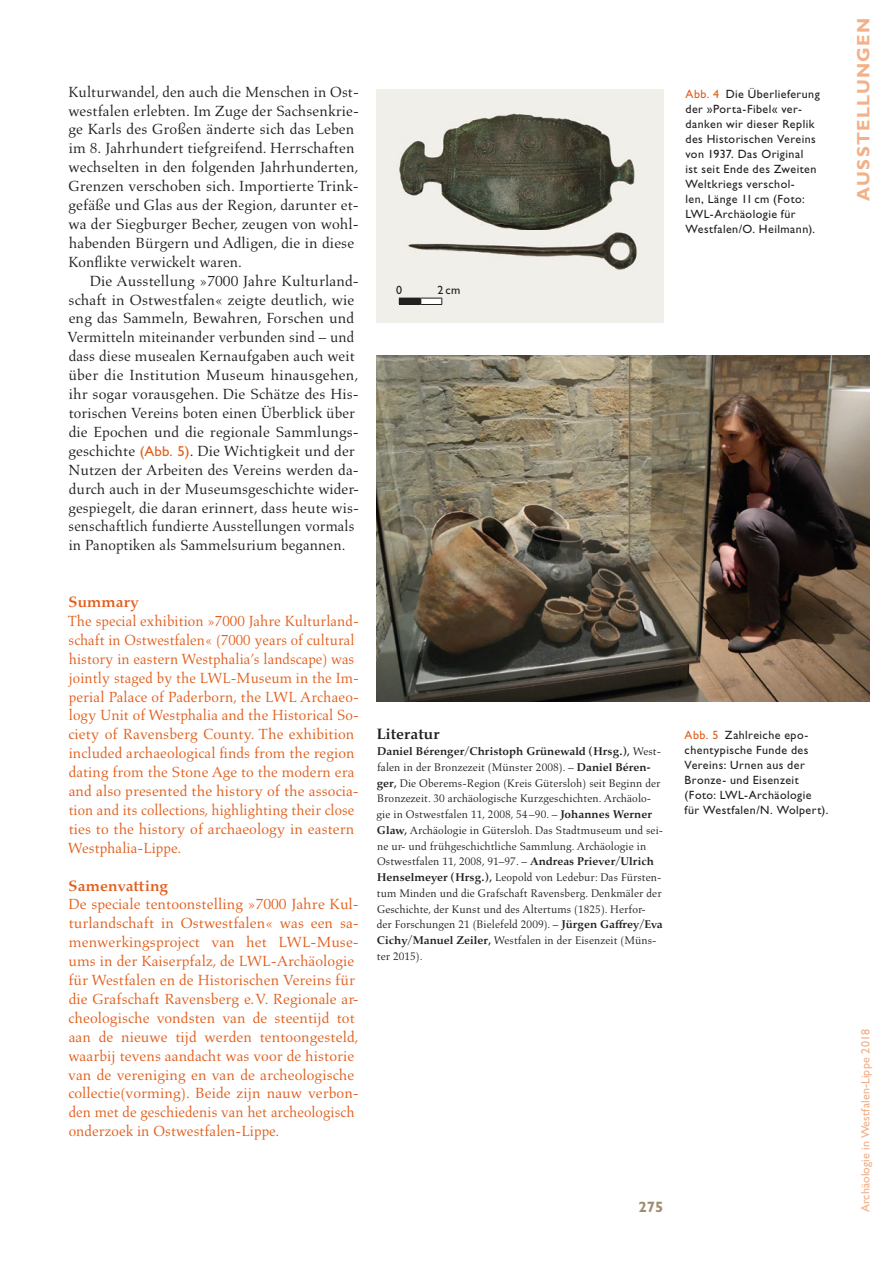
<style>
.page{position:relative;width:893px;height:1263px;background:#fff}
.page>*{position:absolute;margin:0;border:0;box-sizing:border-box;transform-origin:0 0}
.t1{font:700 18px "Gill Sans Std";letter-spacing:.07em;color:#f2b188}
.t2{font:15px/18.9px "Aldus LT Std";letter-spacing:.005em;color:#e1601e}
.t3{font:15px/18.9px "Aldus LT Std";letter-spacing:.005em;color:#231f20}
.t4{font:700 15px "Aldus Nova";letter-spacing:.015em;color:#e1601e}
.t5{font:700 15px "Aldus Nova";letter-spacing:.015em;color:#231f20}
.t6{font:700 15px "Gill Sans Std";color:#9c8c6f}
.t7{font:12px/15px "Gill Sans Std";letter-spacing:.035em;color:#231f20}
.t8{font:12px "Gill Sans Std";letter-spacing:.01em;color:#f2af86}
.t9{font:11.25px/15.8px "Aldus LT Std";letter-spacing:.01em;color:#231f20}
.t10{font:700 11.25px "Aldus Nova";letter-spacing:.01em;color:#231f20}
.s1{font-family:"Gill Sans Std";font-size:14.4px;color:#e1601e}
.s2{font-family:"Aldus LT Std";font-weight:400}
.s3{font-family:"Aldus Nova";font-weight:700}
.s4{font-family:"Aldus Nova Bold 2"}
.s5{color:#e1601e}
</style>
<div class="page">
<div style="left:376px;top:89px;width:287px;height:234px;background:#f1efea"></div>
<img style="left:376px;top:355px;width:494px;height:347px">
<img style="left:399px;top:113px;width:238px;height:157px">
<svg style="left:399px;top:298px;width:43px;height:7px"></svg>
<p class="t3" style="left:68px;top:82px;width:292px">Kulturwandel, den auch die Menschen in Ost&shy;westfalen erlebten. Im Zuge der Sachsenkrie&shy;ge Karls des Großen änderte sich das Leben im 8. Jahrhundert tiefgreifend. Herrschaften wechselten in den folgenden Jahrhunderten, Grenzen verschoben sich. Importierte Trink&shy;gefäße und Glas aus der Region, darunter et&shy;wa der Siegburger Becher, zeugen von wohl&shy;habenden Bürgern und Adligen, die in diese Konflikte verwickelt waren.</p>
<p class="t3" style="left:67px;top:271px;width:293px;text-indent:23px">Die Ausstellung »7000 Jahre Kulturland&shy;schaft in Ostwestfalen« zeigte deutlich, wie eng das Sammeln, Bewahren, Forschen und Vermitteln miteinander verbunden sind – und dass diese musealen Kernaufgaben auch weit über die Institution Museum hinausgehen, ihr sogar vorausgehen. Die Schätze des His&shy;torischen Vereins boten einen Überblick über die Epochen und die regionale Sammlungs&shy;geschichte <span class="s1">(Abb. 5)</span>. Die Wichtigkeit und der Nutzen der Arbeiten des Vereins werden da&shy;durch auch in der Museumsgeschichte wider&shy;gespiegelt, die daran erinnert, dass heute wis&shy;senschaftlich fundierte Ausstellungen vormals in Panoptiken als Sammelsurium begannen.</p>
<p class="t4" style="left:69px;top:593px;width:71px">Summary</p>
<p class="t2" style="left:68px;top:612px;width:293px">The special exhibition »7000 Jahre Kulturland&shy;schaft in Ostwestfalen« (7000 years of cultural history in eastern Westphalia’s landscape) was jointly staged by the LWL-Museum in the Im&shy;perial Palace of Paderborn, the LWL Archaeo&shy;logy Unit of Westphalia and the Historical So&shy;ciety of Ravensberg County. The exhibition included archaeological finds from the region dating from the Stone Age to the modern era and also presented the history of the associa&shy;tion and its collections, highlighting their close ties to the history of archaeology in eastern Westphalia-Lippe.</p>
<p class="t4" style="left:69px;top:876px;width:101px">Samenvatting</p>
<p class="t2" style="left:68px;top:895px;width:292px">De speciale tentoonstelling »7000 Jahre Kul&shy;turlandschaft in Ostwestfalen« was een sa&shy;menwerkingsproject van het LWL-Muse&shy;ums in der Kaiserpfalz, de LWL-Archäologie für Westfalen en de Historischen Vereins für die Grafschaft Ravensberg e. V. Regionale ar&shy;cheologische vondsten van de steentijd tot aan de nieuwe tijd werden tentoongesteld, waarbij tevens aandacht was voor de historie van de vereniging en van de archeologische collectie(vorming). Beide zijn nauw verbon&shy;den met de geschiedenis van het archeologisch onderzoek in Ostwestfalen-Lippe.</p>
<p class="t7" style="left:396px;top:282px;width:7px">0</p>
<p class="t7" style="left:437px;top:282px;width:24px">2 cm</p>
<p class="t5" style="left:377px;top:725px;width:64px">Literatur</p>
<p class="t10" style="left:377px;top:744px;width:286px">Daniel Bérenger/Christoph Grünewald (Hrsg.), <span class="s2">West-</span></p>
<p class="t9" style="left:377px;top:759px;width:288px">falen in der Bronzezeit (Münster 2008). – <span class="s3">Daniel Béren&shy;ger,</span> Die Oberems-Region (Kreis Gütersloh) seit Beginn der Bronzezeit. 30 archäologische Kurzgeschichten. Archäolo&shy;gie in Ostwestfalen 11, 2008, 54 –90. – <span class="s3">Johannes Werner Glaw,</span> Archäologie in Gütersloh. Das Stadtmuseum und sei&shy;ne ur- und frühgeschichtliche Sammlung. Archäologie in Ostwestfalen 11, 2008, 91–97. – <span class="s3">Andreas Priever/Ulrich Henselmeyer (Hrsg.),</span> Leopold von Ledebur: Das Fürsten&shy;tum Minden und die Grafschaft Ravensberg. Denkmäler der Geschichte, der Kunst und des Altertums (1825). Herfor&shy;der Forschungen 21 (Bielefeld 2009). – <span class="s4">Jürgen Gaffrey/Eva </span><span class="s3">Cichy/Manuel Zeiler,</span> Westfalen in der Eisenzeit (Müns&shy;ter 2015).</p>
<p class="t7" style="left:685px;top:86px;width:136px"><span class="s5">Abb. 4</span> Die Überlieferung der »Porta-Fibel« ver&shy;danken wir dieser Replik des Historischen Vereins von 1937. Das Original<br>ist seit Ende des Zweiten<br>Weltkriegs verschol-<br>len, Länge 11 cm (Foto:<br>LWL-Archäologie für<br>Westfalen/O. Heilmann).</p>
<p class="t7" style="left:685px;top:728px;width:145px"><span class="s5">Abb. 5</span> Zahlreiche epo&shy;chentypische Funde des<br>Vereins: Urnen aus der<br>Bronze- und Eisenzeit (Foto: LWL-Archäologie für Westfalen/N. Wolpert).</p>
<p class="t6" style="left:638px;top:1198px;width:26px">275</p>
<p class="t1" style="left:853px;top:201px;width:184px;rotate:-90deg">AUSSTELLUNGEN</p>
<p class="t8" style="left:859px;top:1212px;width:184px;rotate:-90deg">Archäologie in Westfalen-Lippe 2018</p>
</div>
